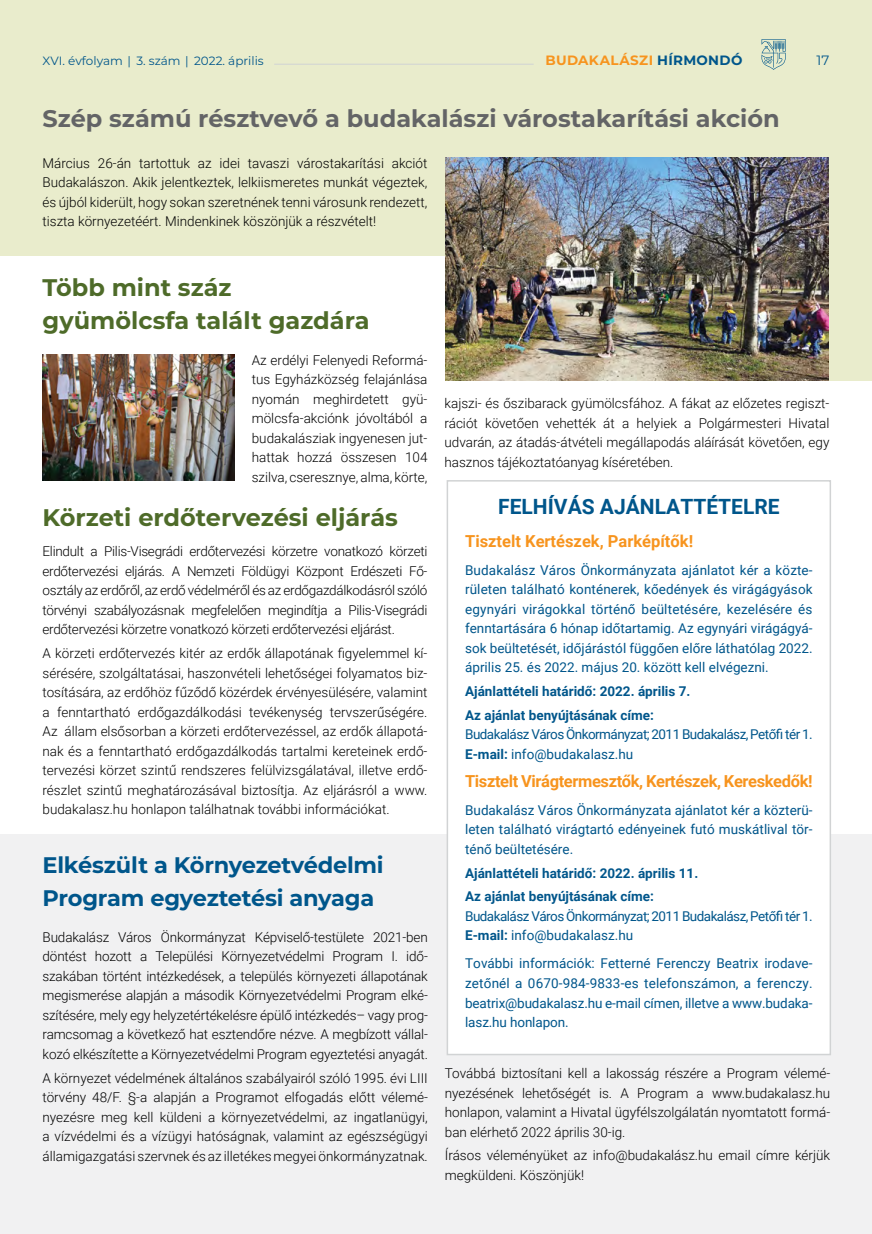
<style>
.page{position:relative;width:872px;height:1234px;background:#fff}
.page>*{position:absolute;margin:0;border:0;box-sizing:border-box;transform-origin:0 0}
.t1{font:700 24px "Montserrat";color:#4e6b29}
.t2{font:700 24px "Montserrat";color:#636466}
.t3{font:700 22.5px/33px "Montserrat";letter-spacing:-.01em;color:#00568b}
.bh{font:700 21px "Roboto";color:#00568b}
.bh-2{font:700 16.5px "Roboto";letter-spacing:-.025em;color:#f7941e}
.bh-3{font:700 16.5px "Roboto";color:#f7941e}
.Body_Text{font:300 13.5px/19.5px "Roboto";color:#000;text-align:justify}
.bh-4{font:13.5px/19.5px "Roboto";letter-spacing:-.01em;color:#00568b;text-align:justify}
.bh-5{font:700 13.5px "Roboto";color:#00568b}
.bh-6{font:13.5px "Roboto";letter-spacing:-.04em;color:#00568b}
.t4{font:700 13.5px "Montserrat";letter-spacing:.025em;color:#f7941e}
.Body_Text-2{font:13.5px "Montserrat";color:#00568b}
.t5{font:12px "Montserrat";color:#00568b}
.s1{color:#00568b}
.s2{font-weight:700}
</style>
<div class="page">
<div style="left:0;top:0;width:872px;height:255px;background:#e9eccc"></div>
<div style="left:446px;top:0;width:426px;height:381px;background:#e9eccc"></div>
<div style="left:0;top:833px;width:872px;height:400px;background:#f1f1f2"></div>
<hr style="left:274px;top:64px;width:259px;height:1px;background:#d1d3d4">
<svg style="left:761px;top:39px;width:25px;height:31px"></svg>
<img style="left:445px;top:157px;width:383px;height:224px">
<img style="left:43px;top:354px;width:191px;height:126px">
<div style="left:447px;top:480px;width:383px;height:574px;background:#fff"></div>
<div style="left:446px;top:480px;width:385px;height:574px;border:2px solid #d1d3d4"></div>
<p class="t5" style="left:43px;top:52px;width:223px">XVI. évfolyam | 3. szám | 2022. április</p>
<p class="t4" style="left:545px;top:50px;width:198px">BUDAKALÁSZI <span class="s1">HÍRMONDÓ</span></p>
<p class="Body_Text-2" style="left:816px;top:51px;width:14px">17</p>
<p class="t2" style="left:43px;top:102px;width:738px">Szép számú résztvevő a budakalászi várostakarítási akción</p>
<p class="Body_Text" style="left:43px;top:152px;width:386px">Március 26-án tartottuk az idei tavaszi várostakarítási akciót Budakalászon. Akik jelentkeztek, lelkiismeretes munkát végeztek, és újból kiderült, hogy sokan szeretnének tenni városunk rendezett, tiszta környezetéért. Mindenkinek köszönjük a részvételt!</p>
<p class="t1" style="left:43px;top:270px;width:190px">Több mint száz</p>
<p class="t1" style="left:43px;top:303px;width:329px">gyümölcsfa talált gazdára</p>
<p class="Body_Text" style="left:252px;top:349px;width:177px">Az erdélyi Felenyedi Reformá&shy;tus Egyházközség felajánlása nyomán meghirdetett gyü&shy;mölcsfa-akciónk jóvoltából a budakalásziak ingyenesen jut&shy;hattak hozzá összesen 104 szilva, cseresznye, alma, körte,</p>
<p class="Body_Text" style="left:444px;top:393px;width:386px">kajszi- és őszibarack gyümölcsfához. A fákat az előzetes regiszt&shy;rációt követően vehették át a helyiek a Polgármesteri Hivatal udvarán, az átadás-átvételi megállapodás aláírását követően, egy hasznos tájékoztatóanyag kíséretében.</p>
<p class="bh" style="left:498px;top:492px;width:283px">FELHÍVÁS AJÁNLATTÉTELRE</p>
<p class="bh-3" style="left:465px;top:529px;width:229px">Tisztelt Kertészek, Parképítők!</p>
<p class="bh-4" style="left:465px;top:559px;width:349px">Budakalász Város Önkormányzata ajánlatot kér a közte&shy;rületen található konténerek, kőedények és virágágyások egynyári virágokkal történő beültetésére, kezelésére és fenntartására 6 hónap időtartamig. Az egynyári virágágyá&shy;sok beültetését, időjárástól függően előre láthatólag 2022. április 25. és 2022. május 20. között kell elvégezni.</p>
<p class="bh-5" style="left:465px;top:681px;width:227px">Ajánlattételi határidő: 2022. április 7.</p>
<p class="bh-5" style="left:465px;top:705px;width:190px">Az ajánlat benyújtásának címe:</p>
<p class="bh-6" style="left:465px;top:724px;width:349px">Budakalász Város Önkormányzat; 2011 Budakalász, Petőfi tér 1.</p>
<p class="bh-4" style="left:465px;top:743px;width:170px"><span class="s2">E-mail:</span> info@budakalasz.hu</p>
<p class="bh-2" style="left:465px;top:769px;width:349px">Tisztelt Virágtermesztők, Kertészek, Kereskedők!</p>
<p class="bh-4" style="left:465px;top:799px;width:349px">Budakalász Város Önkormányzata ajánlatot kér a közterü&shy;leten található virágtartó edényeinek futó muskátlival tör&shy;ténő beültetésére.</p>
<p class="bh-5" style="left:465px;top:863px;width:235px">Ajánlattételi határidő: 2022. április 11.</p>
<p class="bh-5" style="left:465px;top:886px;width:190px">Az ajánlat benyújtásának címe:</p>
<p class="bh-6" style="left:465px;top:906px;width:349px">Budakalász Város Önkormányzat; 2011 Budakalász, Petőfi tér 1.</p>
<p class="bh-4" style="left:465px;top:925px;width:170px"><span class="s2">E-mail:</span> info@budakalasz.hu</p>
<p class="bh-4" style="left:465px;top:953px;width:349px">További információk: Fetterné Ferenczy Beatrix irodave&shy;zetőnél a 0670-984-9833-es telefonszámon, a ferenczy. beatrix@budakalasz.hu e-mail címen, illetve a www.budaka&shy;lasz.hu honlapon.</p>
<p class="t1" style="left:43px;top:500px;width:357px">Körzeti erdőtervezési eljárás</p>
<p class="Body_Text" style="left:43px;top:541px;width:386px">Elindult a Pilis-Visegrádi erdőtervezési körzetre vonatkozó körzeti erdőtervezési eljárás. A Nemzeti Földügyi Központ Erdészeti Fő&shy;osztály az erdőről, az erdő védelméről és az erdőgazdálkodásról szóló törvényi szabályozásnak megfelelően megindítja a Pilis-Visegrádi erdőtervezési körzetre vonatkozó körzeti erdőtervezési eljárást.</p>
<p class="Body_Text" style="left:43px;top:642px;width:386px">A körzeti erdőtervezés kitér az erdők állapotának figyelemmel kí&shy;sérésére, szolgáltatásai, haszonvételi lehetőségei folyamatos biz&shy;tosítására, az erdőhöz fűződő közérdek érvényesülésére, valamint a fenntartható erdőgazdálkodási tevékenység tervszerűségére.<br>Az állam elsősorban a körzeti erdőtervezéssel, az erdők állapotá&shy;nak és a fenntartható erdőgazdálkodás tartalmi kereteinek erdő&shy;tervezési körzet szintű rendszeres felülvizsgálatával, illetve erdő&shy;részlet szintű meghatározásával biztosítja. Az eljárásról a www. budakalasz.hu honlapon találhatnak további információkat.</p>
<p class="t3" style="left:43px;top:846px;width:343px">Elkészült a Környezetvédelmi<br>Program egyeztetési anyaga</p>
<p class="Body_Text" style="left:43px;top:926px;width:387px">Budakalász Város Önkormányzat Képviselő-testülete 2021-ben döntést hozott a Települési Környezetvédelmi Program I. idő&shy;szakában történt intézkedések, a település környezeti állapotának megismerése alapján a második Környezetvédelmi Program elké&shy;szítésére, mely egy helyzetértékelésre épülő intézkedés– vagy prog&shy;ramcsomag a következő hat esztendőre nézve. A megbízott vállal&shy;kozó elkészítette a Környezetvédelmi Program egyeztetési anyagát.</p>
<p class="Body_Text" style="left:43px;top:1067px;width:387px">A környezet védelmének általános szabályairól szóló 1995. évi LIII törvény 48/F. §-a alapján a Programot elfogadás előtt vélemé&shy;nyezésre meg kell küldeni a környezetvédelmi, az ingatlanügyi, a vízvédelmi és a vízügyi hatóságnak, valamint az egészségügyi államigazgatási szervnek és az illetékes megyei önkormányzatnak.</p>
<p class="Body_Text" style="left:445px;top:1062px;width:387px">Továbbá biztosítani kell a lakosság részére a Program vélemé&shy;nyezésének lehetőségét is. A Program a www.budakalasz.hu honlapon, valamint a Hivatal ügyfélszolgálatán nyomtatott formá&shy;ban elérhető 2022 április 30-ig.</p>
<p class="Body_Text" style="left:445px;top:1145px;width:387px">Írásos véleményüket az info@budakalász.hu email címre kérjük megküldeni. Köszönjük!</p>
</div>
